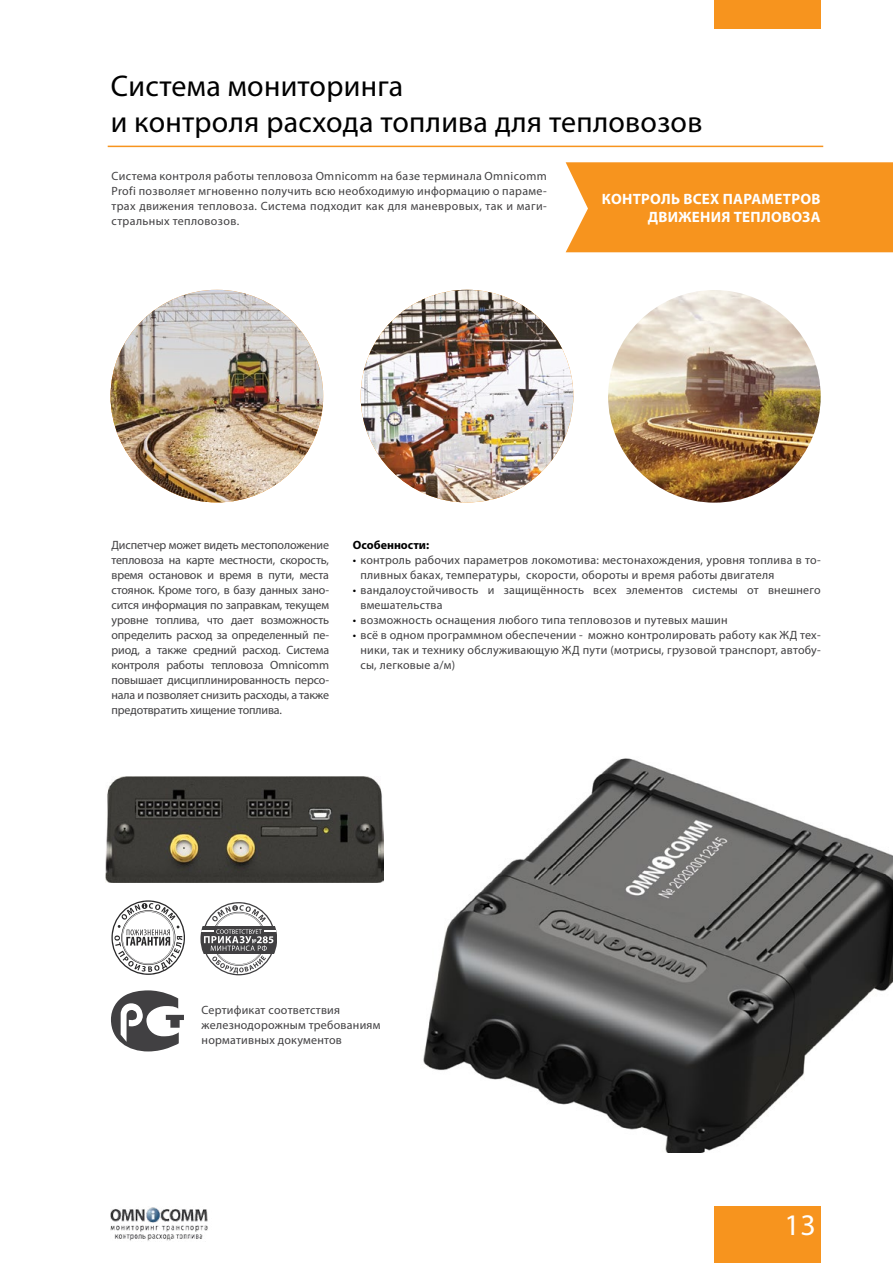
<style>
.page{position:relative;width:893px;height:1263px;background:#fff}
.page>*{position:absolute;margin:0;border:0;box-sizing:border-box;transform-origin:0 0}
.t1{font:30px/36px "Myriad Pro";letter-spacing:.01em;color:#000}
.t2{font:30px "Myriad Pro";color:#fff}
.t3{font:700 15px/18px "Myriad Pro";letter-spacing:.02em;color:#fff;text-align:right}
.t4{font:12px/15px "Myriad Pro";letter-spacing:.02em;color:#414042;text-align:justify}
.t5{font:700 12px "Myriad Pro";color:#000}
.s1{color:#000}
</style>
<div class="page">
<img style="left:110px;top:1207px;width:98px;height:34px">
<div style="left:714px;top:0;width:107px;height:29px;background:#f7941e"></div>
<div style="left:714px;top:1206px;width:107px;height:57px;background:#f7941e"></div>
<div style="left:566px;top:162px;width:327px;height:90px;background:#f7941e"></div>
<svg style="left:111px;top:900px;width:74px;height:75px"></svg>
<img style="left:361px;top:290px;width:212px;height:212px;border-radius:106px">
<img style="left:111px;top:290px;width:212px;height:212px;border-radius:106px">
<img style="left:608px;top:290px;width:213px;height:213px;border-radius:106px">
<img style="left:423px;top:758px;width:470px;height:394px">
<svg style="left:200px;top:902px;width:77px;height:73px"></svg>
<img style="left:105px;top:776px;width:278px;height:106px">
<hr style="left:108px;top:146px;width:715px;height:1px;background:#f7941e">
<svg style="left:111px;top:990px;width:73px;height:61px"></svg>
<h1 class="t1" style="left:111px;top:68px;width:593px">Система мониторинга<br>и контроля расхода топлива для тепловозов</h1>
<p class="t4" style="left:111px;top:168px;width:437px">Система контроля работы тепловоза Omnicomm на базе терминала Omnicomm Profi позволяет мгновенно получить всю необходимую информацию о параме&shy;трах движения тепловоза. Система подходит как для маневровых, так и маги&shy;стральных тепловозов.</p>
<p class="t3" style="left:602px;top:189px;width:220px">КОНТРОЛЬ ВСЕХ ПАРАМЕТРОВ<br>ДВИЖЕНИЯ ТЕПЛОВОЗА</p>
<p class="t4" style="left:111px;top:538px;width:219px">Диспетчер может видеть местоположение тепловоза на карте местности, скорость, время остановок и время в пути, места стоянок. Кроме того, в базу данных зано&shy;сится информация по заправкам, текущем уровне топлива, что дает возможность определить расход за определенный пе&shy;риод, а также средний расход. Система контроля работы тепловоза Omnicomm повышает дисциплинированность персо&shy;нала и позволяет снизить расходы, а также предотвратить хищение топлива.</p>
<p class="t5" style="left:353px;top:537px;width:78px">Особенности:</p>
<p class="t4" style="left:360px;top:553px;width:462px;text-indent:-8px"><span class="s1">•</span> контроль рабочих параметров локомотива: местонахождения, уровня топлива в то&shy;пливных баках, температуры, скорости, обороты и время работы двигателя</p>
<p class="t4" style="left:360px;top:583px;width:462px;text-indent:-8px"><span class="s1">•</span> вандалоустойчивость и защищённость всех элементов системы от внешнего вмешательства</p>
<p class="t4" style="left:353px;top:613px;width:376px"><span class="s1">•</span> возможность оснащения любого типа тепловозов и путевых машин</p>
<p class="t4" style="left:360px;top:628px;width:462px;text-indent:-8px"><span class="s1">•</span> всё в одном программном обеспечении - можно контролировать работу как ЖД тех&shy;ники, так и технику обслуживающую ЖД пути (мотрисы, грузовой транспорт, автобу&shy;сы, легковые а/м)</p>
<p class="t4" style="left:202px;top:1002px;width:180px;text-align:left">Сертификат соответствия железнодорожным требованиям нормативных документов</p>
<h1 class="t2" style="left:784px;top:1206px;width:33px">13</h1>
</div>
